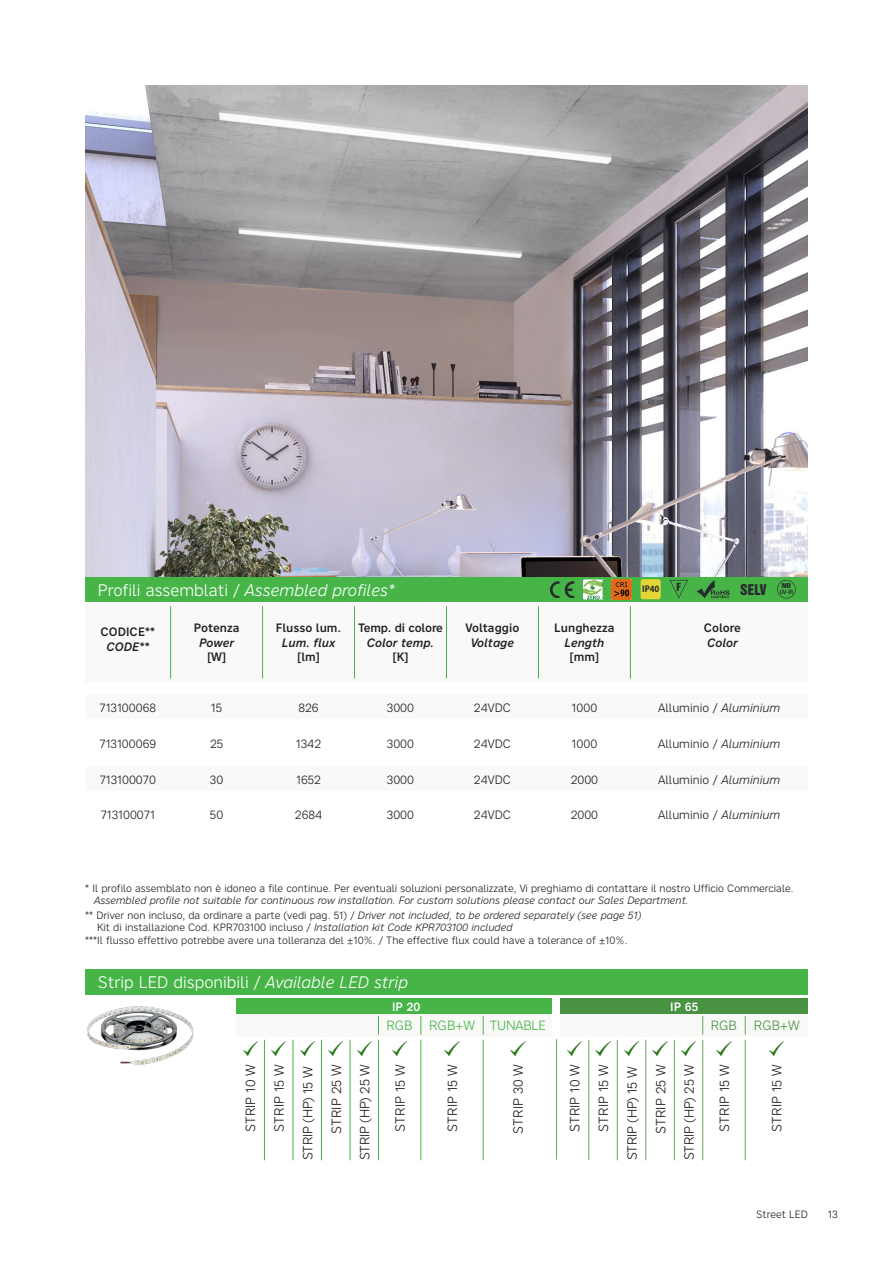
<style>
.page{position:relative;width:893px;height:1263px;background:#fff}
.page>*{position:absolute;margin:0;border:0;box-sizing:border-box;transform-origin:0 0}
.t1{font:300 16.5px "Nort";color:#fff}
.t2{font:13.5px "Helvetica Inserat";color:#282c2e}
.t3{font:300 13.2px "Nort";color:#231f20}
.t4{font:300 13.2px "Nort";letter-spacing:-.02em;color:#231f20}
.t5{font:300 13.2px "Nort";letter-spacing:-.02em;color:#47b448}
.t6{font:300 13.2px "Nort";color:#499242}
.t7{font:300 12px "Nort";color:#231f20}
.t8{font:500 12px "Nort";color:#231f20}
.t9{font:italic 500 12px "Nort";color:#231f20}
.t10{font:500 12px "Nort";color:#fff}
.t11{font:300 10.5px "Nort";color:#231f20}
.t12{font:italic 300 10.5px "Nort";color:#231f20}
.t13{font:10.2px "Helvetica Inserat";color:#282c2e}
.t14{font:700 9.6px "Myriad Pro";color:#282c2e;scale:.9 1}
.t15{font:500 condensed 6.15px "Helvetica Neue";color:#282c2e}
.t16{font:6.15px "Helvetica Inserat";color:#282c2e;scale:1.28 1}
.s1{font-style:italic}
.s2{font-style:normal}
</style>
<div class="page">
<div style="left:85px;top:576px;width:723px;height:26px;background:#47b448"></div>
<div style="left:85px;top:695px;width:723px;height:24px;background:#f9faf8"></div>
<div style="left:85px;top:767px;width:723px;height:23px;background:#f9faf8"></div>
<div style="left:85px;top:969px;width:723px;height:26px;background:#47b448"></div>
<svg style="left:170px;top:606px;width:461px;height:73px"></svg>
<hr style="left:170px;top:606px;width:1px;height:72px;background:#47b448">
<hr style="left:262px;top:606px;width:1px;height:72px;background:#47b448">
<hr style="left:354px;top:606px;width:1px;height:72px;background:#47b448">
<hr style="left:446px;top:606px;width:1px;height:72px;background:#47b448">
<hr style="left:538px;top:606px;width:1px;height:72px;background:#47b448">
<hr style="left:630px;top:606px;width:1px;height:72px;background:#47b448">
<svg style="left:565px;top:581px;width:9px;height:17px"></svg>
<svg style="left:550px;top:581px;width:9px;height:17px"></svg>
<img style="left:583px;top:579px;width:20px;height:20px">
<img style="left:611px;top:579px;width:21px;height:20px">
<div style="left:641px;top:579px;width:20px;height:20px;background:#e4d536;border-radius:3px"></div>
<svg style="left:670px;top:580px;width:18px;height:18px"></svg>
<svg style="left:697px;top:580px;width:32px;height:18px"></svg>
<svg style="left:777px;top:580px;width:19px;height:18px"></svg>
<img style="left:85px;top:85px;width:723px;height:491px">
<img style="left:87px;top:1006px;width:107px;height:60px">
<div style="left:236px;top:1014px;width:316px;height:23px;background:#f9faf8"></div>
<div style="left:561px;top:1014px;width:247px;height:23px;background:#f9faf8"></div>
<hr style="left:350px;top:1040px;width:1px;height:120px;background:#47b448">
<hr style="left:674px;top:1040px;width:1px;height:120px;background:#70a15d">
<hr style="left:293px;top:1040px;width:1px;height:120px;background:#47b448">
<hr style="left:617px;top:1040px;width:1px;height:120px;background:#70a15d">
<hr style="left:378px;top:1040px;width:1px;height:120px;background:#47b448">
<hr style="left:702px;top:1040px;width:1px;height:120px;background:#70a15d">
<hr style="left:483px;top:1040px;width:1px;height:120px;background:#47b448">
<hr style="left:556px;top:1039px;width:1px;height:121px;background:#70a15d">
<hr style="left:420px;top:1040px;width:1px;height:120px;background:#47b448">
<hr style="left:745px;top:1040px;width:1px;height:120px;background:#70a15d">
<svg style="left:483px;top:1016px;width:1px;height:19px"></svg>
<svg style="left:420px;top:1016px;width:1px;height:19px"></svg>
<svg style="left:378px;top:1016px;width:1px;height:19px"></svg>
<svg style="left:745px;top:1016px;width:1px;height:19px"></svg>
<svg style="left:702px;top:1016px;width:1px;height:19px"></svg>
<hr style="left:321px;top:1040px;width:1px;height:120px;background:#47b448">
<hr style="left:645px;top:1040px;width:1px;height:120px;background:#70a15d">
<hr style="left:264px;top:1040px;width:1px;height:120px;background:#47b448">
<hr style="left:588px;top:1040px;width:1px;height:120px;background:#70a15d">
<img style="left:300px;top:1042px;width:14px;height:13px">
<img style="left:624px;top:1042px;width:15px;height:13px">
<img style="left:243px;top:1042px;width:14px;height:13px">
<img style="left:567px;top:1042px;width:15px;height:13px">
<img style="left:329px;top:1042px;width:14px;height:13px">
<img style="left:653px;top:1042px;width:14px;height:13px">
<img style="left:271px;top:1042px;width:15px;height:13px">
<img style="left:596px;top:1042px;width:14px;height:13px">
<img style="left:357px;top:1042px;width:14px;height:13px">
<img style="left:681px;top:1042px;width:15px;height:13px">
<img style="left:392px;top:1042px;width:15px;height:13px">
<img style="left:717px;top:1042px;width:14px;height:13px">
<img style="left:445px;top:1042px;width:14px;height:13px">
<img style="left:769px;top:1042px;width:14px;height:13px">
<img style="left:511px;top:1042px;width:14px;height:13px">
<div style="left:236px;top:999px;width:316px;height:15px;background:#47b448"></div>
<div style="left:561px;top:999px;width:247px;height:15px;background:#499242"></div>
<p class="t1" style="left:98px;top:579px;width:298px">Profili assemblati / <span class="s1">Assembled profiles*</span></p>
<p class="t14" style="left:642px;top:583px;width:21px">IP40</p>
<p class="t13" style="left:676px;top:581px;width:6px">F</p>
<p class="t2" style="left:740px;top:582px;width:28px">SELV</p>
<p class="t16" style="left:782px;top:582px;width:9px">NO</p>
<p class="t15" style="left:780px;top:588px;width:15px">UV-IR</p>
<p class="t8" style="left:101px;top:624px;width:56px">CODICE**</p>
<p class="t9" style="left:107px;top:638px;width:44px">CODE**</p>
<p class="t8" style="left:194px;top:620px;width:47px">Potenza</p>
<p class="t9" style="left:199px;top:634px;width:37px">Power</p>
<p class="t8" style="left:207px;top:649px;width:21px">[W]</p>
<p class="t8" style="left:276px;top:620px;width:67px">Flusso lum.</p>
<p class="t9" style="left:282px;top:634px;width:55px">Lum. flux</p>
<p class="t8" style="left:297px;top:649px;width:24px">[lm]</p>
<p class="t8" style="left:358px;top:620px;width:86px">Temp. di colore</p>
<p class="t9" style="left:367px;top:634px;width:69px">Color temp.</p>
<p class="t8" style="left:392px;top:649px;width:18px">[K]</p>
<p class="t8" style="left:466px;top:620px;width:55px">Voltaggio</p>
<p class="t9" style="left:471px;top:634px;width:45px">Voltage</p>
<p class="t8" style="left:554px;top:620px;width:62px">Lunghezza</p>
<p class="t9" style="left:564px;top:634px;width:41px">Length</p>
<p class="t8" style="left:570px;top:649px;width:31px">[mm]</p>
<p class="t8" style="left:704px;top:620px;width:39px">Colore</p>
<p class="t9" style="left:707px;top:634px;width:32px">Color</p>
<p class="t7" style="left:100px;top:699px;width:58px">713100068</p>
<p class="t7" style="left:211px;top:699px;width:13px">15</p>
<p class="t7" style="left:298px;top:699px;width:22px">826</p>
<p class="t7" style="left:387px;top:699px;width:29px">3000</p>
<p class="t7" style="left:474px;top:699px;width:39px">24VDC</p>
<p class="t7" style="left:572px;top:699px;width:27px">1000</p>
<p class="t7" style="left:658px;top:699px;width:124px">Alluminio / <span class="s1">Aluminium</span></p>
<p class="t7" style="left:100px;top:735px;width:58px">713100069</p>
<p class="t7" style="left:210px;top:735px;width:15px">25</p>
<p class="t7" style="left:296px;top:735px;width:27px">1342</p>
<p class="t7" style="left:387px;top:735px;width:29px">3000</p>
<p class="t7" style="left:474px;top:735px;width:39px">24VDC</p>
<p class="t7" style="left:572px;top:735px;width:27px">1000</p>
<p class="t7" style="left:658px;top:735px;width:124px">Alluminio / <span class="s1">Aluminium</span></p>
<p class="t7" style="left:100px;top:771px;width:58px">713100070</p>
<p class="t7" style="left:210px;top:771px;width:15px">30</p>
<p class="t7" style="left:296px;top:771px;width:26px">1652</p>
<p class="t7" style="left:387px;top:771px;width:29px">3000</p>
<p class="t7" style="left:474px;top:771px;width:39px">24VDC</p>
<p class="t7" style="left:571px;top:771px;width:29px">2000</p>
<p class="t7" style="left:658px;top:771px;width:124px">Alluminio / <span class="s1">Aluminium</span></p>
<p class="t7" style="left:101px;top:807px;width:56px">713100071</p>
<p class="t7" style="left:210px;top:807px;width:15px">50</p>
<p class="t7" style="left:295px;top:807px;width:29px">2684</p>
<p class="t7" style="left:387px;top:807px;width:29px">3000</p>
<p class="t7" style="left:474px;top:807px;width:39px">24VDC</p>
<p class="t7" style="left:571px;top:807px;width:29px">2000</p>
<p class="t7" style="left:658px;top:807px;width:124px">Alluminio / <span class="s1">Aluminium</span></p>
<p class="t11" style="left:85px;top:881px;width:710px">* Il profilo assemblato non è idoneo a file continue. Per eventuali soluzioni personalizzate, Vi preghiamo di contattare il nostro Ufficio Commerciale.</p>
<p class="t12" style="left:94px;top:893px;width:596px">Assembled profile not suitable for continuous row installation. For custom solutions please contact our Sales Department.</p>
<p class="t11" style="left:85px;top:934px;width:544px">***Il flusso effettivo potrebbe avere una tolleranza del ±10%. / The effective flux could have a tolerance of ±10%.</p>
<p class="t12" style="left:85px;top:908px;width:558px"><span class="s2">** Driver non incluso, da ordinare a parte (vedi pag. 51) /</span> Driver not included, to be ordered separately (see page 51)</p>
<p class="t11" style="left:97px;top:921px;width:417px">Kit di installazione Cod. KPR703100 incluso / <span class="s1">Installation kit Code KPR703100 included</span></p>
<p class="t1" style="left:98px;top:971px;width:312px">Strip LED disponibili / <span class="s1">Available LED strip</span></p>
<p class="t5" style="left:386px;top:1017px;width:28px">RGB</p>
<p class="t5" style="left:490px;top:1017px;width:58px">TUNABLE</p>
<p class="t6" style="left:711px;top:1017px;width:28px">RGB</p>
<p class="t3" style="left:242px;top:1132px;width:69px;rotate:-90deg">STRIP 10 W</p>
<p class="t3" style="left:270px;top:1131px;width:69px;rotate:-90deg">STRIP 15 W</p>
<p class="t3" style="left:327px;top:1134px;width:71px;rotate:-90deg">STRIP 25 W</p>
<p class="t3" style="left:391px;top:1131px;width:69px;rotate:-90deg">STRIP 15 W</p>
<p class="t3" style="left:444px;top:1131px;width:69px;rotate:-90deg">STRIP 15 W</p>
<p class="t3" style="left:509px;top:1133px;width:71px;rotate:-90deg">STRIP 30 W</p>
<p class="t3" style="left:566px;top:1132px;width:69px;rotate:-90deg">STRIP 10 W</p>
<p class="t3" style="left:595px;top:1131px;width:69px;rotate:-90deg">STRIP 15 W</p>
<p class="t3" style="left:652px;top:1134px;width:71px;rotate:-90deg">STRIP 25 W</p>
<p class="t3" style="left:715px;top:1131px;width:69px;rotate:-90deg">STRIP 15 W</p>
<p class="t3" style="left:768px;top:1131px;width:69px;rotate:-90deg">STRIP 15 W</p>
<p class="t10" style="left:392px;top:999px;width:30px">IP 20</p>
<p class="t10" style="left:670px;top:999px;width:30px">IP 65</p>
<p class="t5" style="left:429px;top:1017px;width:47px">RGB+W</p>
<p class="t6" style="left:754px;top:1017px;width:47px">RGB+W</p>
<p class="t4" style="left:299px;top:1160px;width:95px;rotate:-90deg">STRIP (HP) 15 W</p>
<p class="t4" style="left:356px;top:1160px;width:98px;rotate:-90deg">STRIP (HP) 25 W</p>
<p class="t4" style="left:623px;top:1160px;width:95px;rotate:-90deg">STRIP (HP) 15 W</p>
<p class="t4" style="left:680px;top:1160px;width:98px;rotate:-90deg">STRIP (HP) 25 W</p>
<p class="t11" style="left:756px;top:1207px;width:53px">Street LED</p>
<p class="t11" style="left:828px;top:1207px;width:11px">13</p>
</div>
